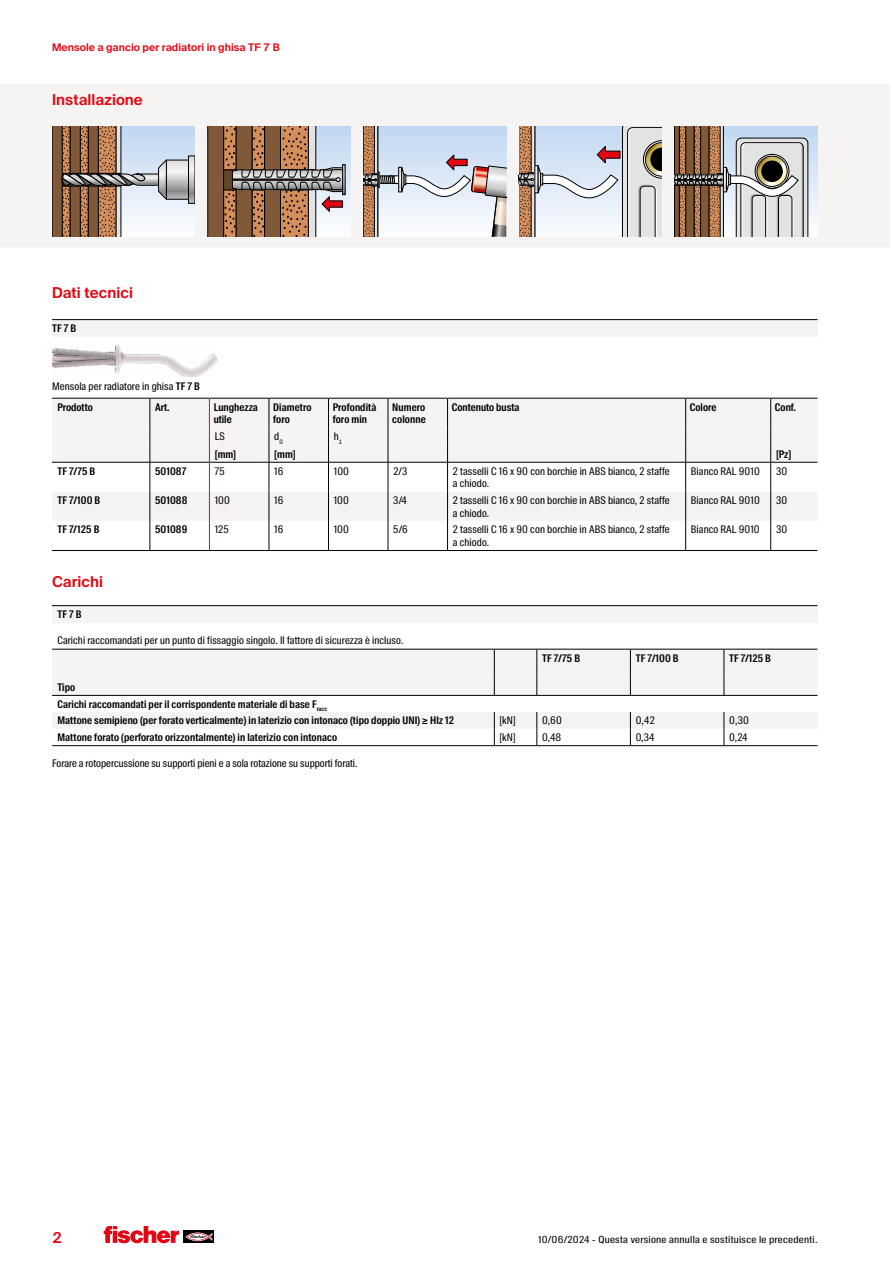
<style>
.page{position:relative;width:893px;height:1263px;background:#fff}
.page>*{position:absolute;margin:0;border:0;box-sizing:border-box;transform-origin:0 0}
.t1{font:600 15px "fischerstrong";letter-spacing:.005em;color:#e30613}
.t2{font:10.5px/12.6px "fischerstrong Cond";letter-spacing:.01em;color:#000}
.t3{font:600 10.5px/12.6px "fischerstrong Cond";letter-spacing:.01em;color:#000}
.t4{font:600 10.5px "fischerstrong";letter-spacing:.005em;color:#e30613}
.t5{font:9.75px "fischerstrong Cond";letter-spacing:.025em;color:#000;scale:1.1 1}
.s1{font-weight:600}
</style>
<div class="page">
<svg style="left:184px;top:1231px;width:30px;height:12px"></svg>
<svg style="left:185px;top:1232px;width:27px;height:9px"></svg>
<svg style="left:104px;top:1226px;width:75px;height:17px"></svg>
<div style="left:0;top:84px;width:890px;height:163px;background:#f6f4f3"></div>
<svg style="left:167px;top:126px;width:28px;height:111px"></svg>
<svg style="left:168px;top:162px;width:19px;height:35px"></svg>
<svg style="left:52px;top:126px;width:115px;height:111px"></svg>
<svg style="left:190px;top:158px;width:3px;height:44px"></svg>
<div style="left:188px;top:156px;width:7px;height:48px;border:1px solid #000"></div>
<svg style="left:208px;top:126px;width:143px;height:111px"></svg>
<svg style="left:208px;top:126px;width:135px;height:111px;background:#9a7b66"></svg>
<svg style="left:363px;top:126px;width:143px;height:111px"></svg>
<svg style="left:518px;top:126px;width:144px;height:111px"></svg>
<div style="left:675px;top:126px;width:142px;height:111px;background:linear-gradient(to bottom,#c0d6f1,#fdfeff)"></div>
<svg style="left:674px;top:126px;width:134px;height:111px;background:#a69b92"></svg>
<div style="left:52px;top:320px;width:765px;height:17px;background:#f6f4f3"></div>
<hr style="left:52px;top:319px;width:765px;height:1px;background:#000">
<img style="left:52px;top:345px;width:165px;height:32px">
<div style="left:52px;top:399px;width:765px;height:63px;background:#f5f3f3"></div>
<hr style="left:52px;top:398px;width:98px;height:1px;background:#000">
<hr style="left:150px;top:398px;width:51px;height:1px;background:#000">
<hr style="left:209px;top:398px;width:60px;height:1px;background:#000">
<hr style="left:269px;top:398px;width:59px;height:1px;background:#000">
<hr style="left:328px;top:398px;width:60px;height:1px;background:#000">
<hr style="left:388px;top:398px;width:60px;height:1px;background:#000">
<hr style="left:448px;top:398px;width:238px;height:1px;background:#000">
<hr style="left:686px;top:398px;width:85px;height:1px;background:#000">
<hr style="left:771px;top:398px;width:46px;height:1px;background:#000">
<hr style="left:52px;top:462px;width:98px;height:1px;background:#000">
<hr style="left:150px;top:462px;width:51px;height:1px;background:#000">
<hr style="left:210px;top:462px;width:59px;height:1px;background:#000">
<hr style="left:269px;top:462px;width:59px;height:1px;background:#000">
<hr style="left:328px;top:462px;width:60px;height:1px;background:#000">
<hr style="left:388px;top:462px;width:60px;height:1px;background:#000">
<hr style="left:448px;top:462px;width:238px;height:1px;background:#000">
<hr style="left:686px;top:462px;width:85px;height:1px;background:#000">
<hr style="left:771px;top:462px;width:46px;height:1px;background:#000">
<svg style="left:150px;top:399px;width:1px;height:63px"></svg>
<hr style="left:150px;top:462px;width:1px;height:30px;background:#000">
<hr style="left:269px;top:462px;width:1px;height:30px;background:#000">
<hr style="left:328px;top:462px;width:1px;height:30px;background:#000">
<hr style="left:388px;top:462px;width:1px;height:30px;background:#000">
<hr style="left:447px;top:462px;width:1px;height:30px;background:#000">
<hr style="left:685px;top:462px;width:1px;height:30px;background:#000">
<hr style="left:770px;top:462px;width:1px;height:30px;background:#000">
<svg style="left:770px;top:399px;width:1px;height:63px"></svg>
<svg style="left:269px;top:399px;width:1px;height:63px"></svg>
<svg style="left:328px;top:399px;width:1px;height:63px"></svg>
<svg style="left:388px;top:399px;width:1px;height:63px"></svg>
<svg style="left:447px;top:399px;width:1px;height:63px"></svg>
<svg style="left:685px;top:399px;width:1px;height:63px"></svg>
<svg style="left:201px;top:398px;width:9px;height:65px"></svg>
<hr style="left:209px;top:462px;width:1px;height:30px;background:#e30613">
<svg style="left:52px;top:492px;width:765px;height:59px"></svg>
<div style="left:52px;top:606px;width:765px;height:17px;background:#f5f3f3"></div>
<hr style="left:52px;top:605px;width:765px;height:1px;background:#000">
<svg style="left:52px;top:650px;width:765px;height:79px;fill:#f5f3f3"></svg>
<svg style="left:494px;top:650px;width:1px;height:45px"></svg>
<svg style="left:537px;top:650px;width:1px;height:45px"></svg>
<svg style="left:630px;top:650px;width:1px;height:45px"></svg>
<svg style="left:724px;top:650px;width:1px;height:45px"></svg>
<svg style="left:494px;top:712px;width:1px;height:33px"></svg>
<svg style="left:537px;top:712px;width:1px;height:33px"></svg>
<svg style="left:630px;top:712px;width:1px;height:33px"></svg>
<svg style="left:724px;top:712px;width:1px;height:33px"></svg>
<hr style="left:52px;top:649px;width:442px;height:1px;background:#000">
<hr style="left:494px;top:649px;width:43px;height:1px;background:#000">
<hr style="left:537px;top:649px;width:93px;height:1px;background:#000">
<hr style="left:630px;top:649px;width:94px;height:1px;background:#000">
<hr style="left:724px;top:649px;width:93px;height:1px;background:#000">
<hr style="left:52px;top:745px;width:442px;height:1px;background:#000">
<hr style="left:494px;top:745px;width:43px;height:1px;background:#000">
<hr style="left:537px;top:745px;width:93px;height:1px;background:#000">
<hr style="left:630px;top:745px;width:94px;height:1px;background:#000">
<hr style="left:724px;top:745px;width:93px;height:1px;background:#000">
<hr style="left:52px;top:695px;width:442px;height:1px;background:#000">
<hr style="left:494px;top:695px;width:43px;height:1px;background:#000">
<hr style="left:537px;top:695px;width:93px;height:1px;background:#000">
<hr style="left:630px;top:695px;width:94px;height:1px;background:#000">
<hr style="left:724px;top:695px;width:93px;height:1px;background:#000">
<p class="t4" style="left:52px;top:41px;width:229px">Mensole a gancio per radiatori in ghisa TF 7 B</p>
<h1 class="t1" style="left:52px;top:91px;width:92px">Installazione</h1>
<h1 class="t1" style="left:52px;top:284px;width:82px">Dati tecnici</h1>
<p class="t3" style="left:52px;top:322px;width:26px">TF 7 B</p>
<p class="t2" style="left:57px;top:376px;width:144px;line-height:20.9px;text-indent:-5px">Mensola per radiatore in ghisa <span class="s1">TF 7 B<br>Prodotto</span></p>
<p class="t3" style="left:155px;top:401px;width:16px">Art.</p>
<p class="t3" style="left:214px;top:401px;width:46px">Lunghezza utile</p>
<p class="t3" style="left:273px;top:401px;width:40px">Diametro foro</p>
<p class="t3" style="left:333px;top:401px;width:45px">Profondità foro min</p>
<p class="t3" style="left:392px;top:401px;width:35px">Numero colonne</p>
<p class="t3" style="left:452px;top:401px;width:69px">Contenuto busta</p>
<p class="t3" style="left:690px;top:401px;width:28px">Colore</p>
<p class="t3" style="left:775px;top:401px;width:23px">Conf.</p>
<p class="t2" style="left:215px;top:431px;width:12px">LS</p>
<p class="t2" style="left:274px;top:431px;width:10px">d<sub>0</sub></p>
<p class="t2" style="left:334px;top:431px;width:10px">h<sub>1</sub></p>
<p class="t3" style="left:215px;top:448px;width:23px">[mm]</p>
<p class="t3" style="left:274px;top:448px;width:23px">[mm]</p>
<p class="t3" style="left:776px;top:448px;width:17px">[Pz]</p>
<p class="t3" style="left:57px;top:465px;width:39px">TF 7/75 B</p>
<p class="t3" style="left:155px;top:465px;width:33px">501087</p>
<p class="t2" style="left:215px;top:465px;width:11px">75</p>
<p class="t2" style="left:274px;top:465px;width:11px">16</p>
<p class="t2" style="left:334px;top:465px;width:17px">100</p>
<p class="t2" style="left:393px;top:465px;width:16px">2/3</p>
<p class="t2" style="left:453px;top:465px;width:218px">2 tasselli C 16 x 90 con borchie in ABS bianco, 2 staffe a chiodo.</p>
<p class="t2" style="left:691px;top:465px;width:70px">Bianco RAL 9010</p>
<p class="t2" style="left:776px;top:465px;width:13px">30</p>
<p class="t3" style="left:57px;top:494px;width:44px">TF 7/100 B</p>
<p class="t3" style="left:155px;top:494px;width:34px">501088</p>
<p class="t2" style="left:215px;top:494px;width:17px">100</p>
<p class="t2" style="left:274px;top:494px;width:11px">16</p>
<p class="t2" style="left:334px;top:494px;width:17px">100</p>
<p class="t2" style="left:393px;top:494px;width:15px">3/4</p>
<p class="t2" style="left:453px;top:494px;width:218px">2 tasselli C 16 x 90 con borchie in ABS bianco, 2 staffe a chiodo.</p>
<p class="t2" style="left:691px;top:494px;width:70px">Bianco RAL 9010</p>
<p class="t2" style="left:776px;top:494px;width:13px">30</p>
<p class="t3" style="left:57px;top:524px;width:43px">TF 7/125 B</p>
<p class="t3" style="left:155px;top:524px;width:34px">501089</p>
<p class="t2" style="left:215px;top:524px;width:16px">125</p>
<p class="t2" style="left:274px;top:524px;width:11px">16</p>
<p class="t2" style="left:334px;top:524px;width:17px">100</p>
<p class="t2" style="left:393px;top:524px;width:16px">5/6</p>
<p class="t2" style="left:453px;top:524px;width:218px">2 tasselli C 16 x 90 con borchie in ABS bianco, 2 staffe a chiodo.</p>
<p class="t2" style="left:691px;top:524px;width:70px">Bianco RAL 9010</p>
<p class="t2" style="left:776px;top:524px;width:13px">30</p>
<h1 class="t1" style="left:52px;top:572px;width:52px">Carichi</h1>
<p class="t3" style="left:57px;top:608px;width:26px">TF 7 B</p>
<p class="t2" style="left:57px;top:634px;width:347px">Carichi raccomandati per un punto di fissaggio singolo. Il fattore di sicurezza è incluso.</p>
<p class="t3" style="left:542px;top:652px;width:39px">TF 7/75 B</p>
<p class="t3" style="left:636px;top:652px;width:44px">TF 7/100 B</p>
<p class="t3" style="left:729px;top:652px;width:43px">TF 7/125 B</p>
<p class="t3" style="left:57px;top:679px;width:398px;line-height:16.8px">Tipo<br>Carichi raccomandati per il corrispondente materiale di base F<sub>racc<br></sub>Mattone semipieno (per forato verticalmente) in laterizio con intonaco (tipo doppio UNI) ≥ Hlz 12</p>
<p class="t2" style="left:500px;top:715px;width:17px">[kN]</p>
<p class="t2" style="left:542px;top:715px;width:21px">0,60</p>
<p class="t2" style="left:636px;top:715px;width:21px">0,42</p>
<p class="t2" style="left:729px;top:715px;width:21px">0,30</p>
<p class="t3" style="left:57px;top:731px;width:281px">Mattone forato (perforato orizzontalmente) in laterizio con intonaco</p>
<p class="t2" style="left:500px;top:731px;width:17px">[kN]</p>
<p class="t2" style="left:542px;top:731px;width:20px">0,48</p>
<p class="t2" style="left:636px;top:731px;width:20px">0,34</p>
<p class="t2" style="left:729px;top:731px;width:20px">0,24</p>
<p class="t2" style="left:52px;top:757px;width:307px">Forare a rotopercussione su supporti pieni e a sola rotazione su supporti forati.</p>
<h1 class="t1" style="left:52px;top:1229px;width:12px">2</h1>
<p class="t5" style="left:538px;top:1234px;width:256px">10/06/2024 - Questa versione annulla e sostituisce le precedenti.</p>
</div>
